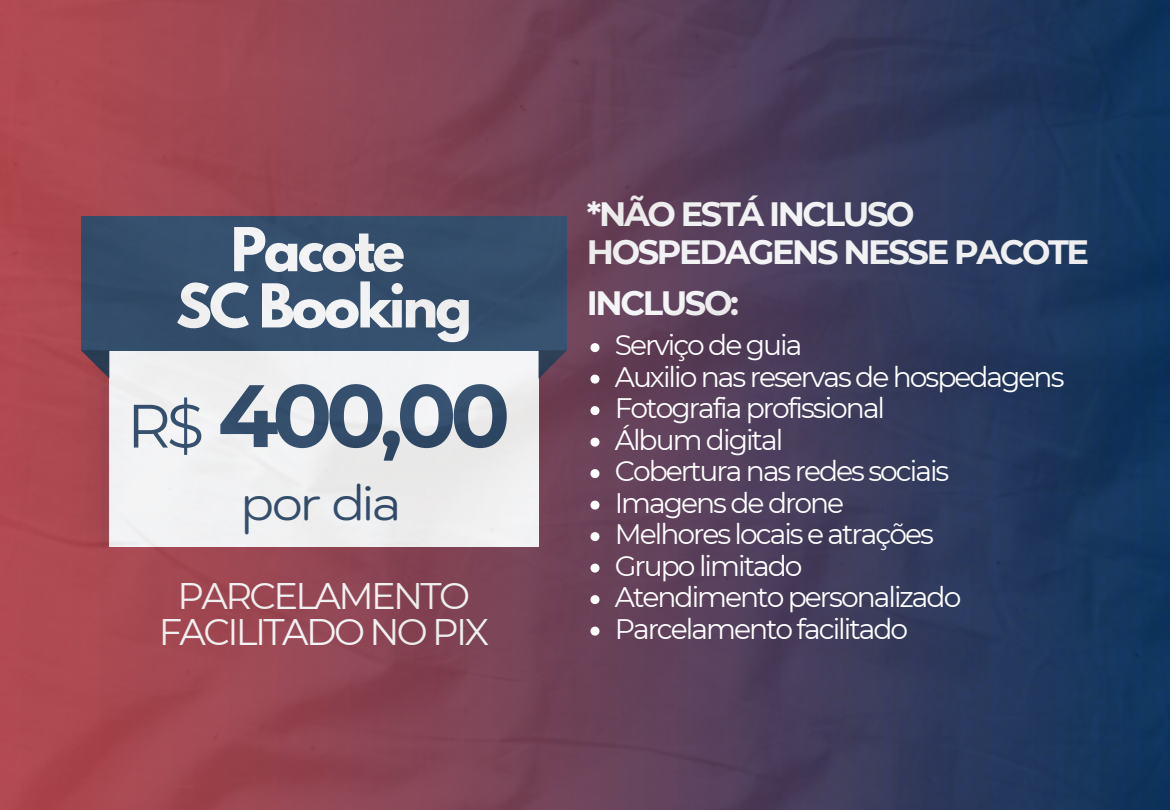
<style>
.page{position:relative;width:1170px;height:810px;background:#fff}
.page>*{position:absolute;margin:0;border:0;box-sizing:border-box;transform-origin:0 0}
.t1{font:700 88.35px "Montserrat";color:#264465}
.t2{font:700 53.55px/56.2px "League Spartan";letter-spacing:-.05em;color:#fff;text-align:center}
.t3{font:48px "Kodchasan";letter-spacing:-.03em;color:#264465}
.t4{font:36.9px/36px "Montserrat";letter-spacing:-.07em;color:#fffffe;text-align:center}
.t5{font:700 33.75px/38.1px "Montserrat";letter-spacing:-.07em;color:#fff}
.t6{font:28.2px/31.5px "Montserrat";letter-spacing:-.07em;color:#fff}
.s1{font-weight:400;font-size:61.05px}
</style>
<div class="page">
<img style="left:0;top:0;width:1170px;height:810px">
<div style="left:109px;top:218px;width:430px;height:329px;background:#f0f0f1"></div>
<div style="left:81px;top:216px;width:486px;height:134px;background:#344e6c"></div>
<img style="left:83px;top:350px;width:88px;height:197px">
<svg style="left:81px;top:350px;width:28px;height:29px"></svg>
<img style="left:492px;top:350px;width:45px;height:199px">
<svg style="left:539px;top:350px;width:28px;height:29px"></svg>
<svg style="left:590px;top:343px;width:9px;height:9px"></svg>
<svg style="left:590px;top:375px;width:9px;height:9px"></svg>
<svg style="left:590px;top:406px;width:9px;height:9px"></svg>
<svg style="left:590px;top:438px;width:9px;height:9px"></svg>
<svg style="left:590px;top:469px;width:9px;height:9px"></svg>
<svg style="left:590px;top:501px;width:9px;height:9px"></svg>
<svg style="left:590px;top:532px;width:9px;height:9px"></svg>
<svg style="left:590px;top:564px;width:9px;height:9px"></svg>
<svg style="left:590px;top:595px;width:9px;height:9px"></svg>
<svg style="left:590px;top:627px;width:9px;height:9px"></svg>
<h2 class="t2" style="left:176px;top:228px;width:298px">Pacote<br>SC Booking</h2>
<h1 class="t1" style="left:127px;top:362px;width:385px"><span class="s1">R$</span> 400,00</h1>
<h3 class="t3" style="left:242px;top:471px;width:160px">por dia</h3>
<h3 class="t4" style="left:159px;top:578px;width:332px">PARCELAMENTO<br>FACILITADO NO PIX</h3>
<p class="t5" style="left:587px;top:195px;width:504px">*NÃO ESTÁ INCLUSO<br>HOSPEDAGENS NESSE PACOTE</p>
<p class="t5" style="left:587px;top:284px;width:154px">INCLUSO:</p>
<p class="t6" style="left:615px;top:330px;width:451px">Serviço de guia<br>Auxilio nas reservas de hospedagens<br>Fotografia profissional<br>Álbum digital<br>Cobertura nas redes sociais<br>Imagens de drone<br>Melhores locais e atrações<br>Grupo limitado<br>Atendimento personalizado<br>Parcelamento facilitado</p>
</div>
